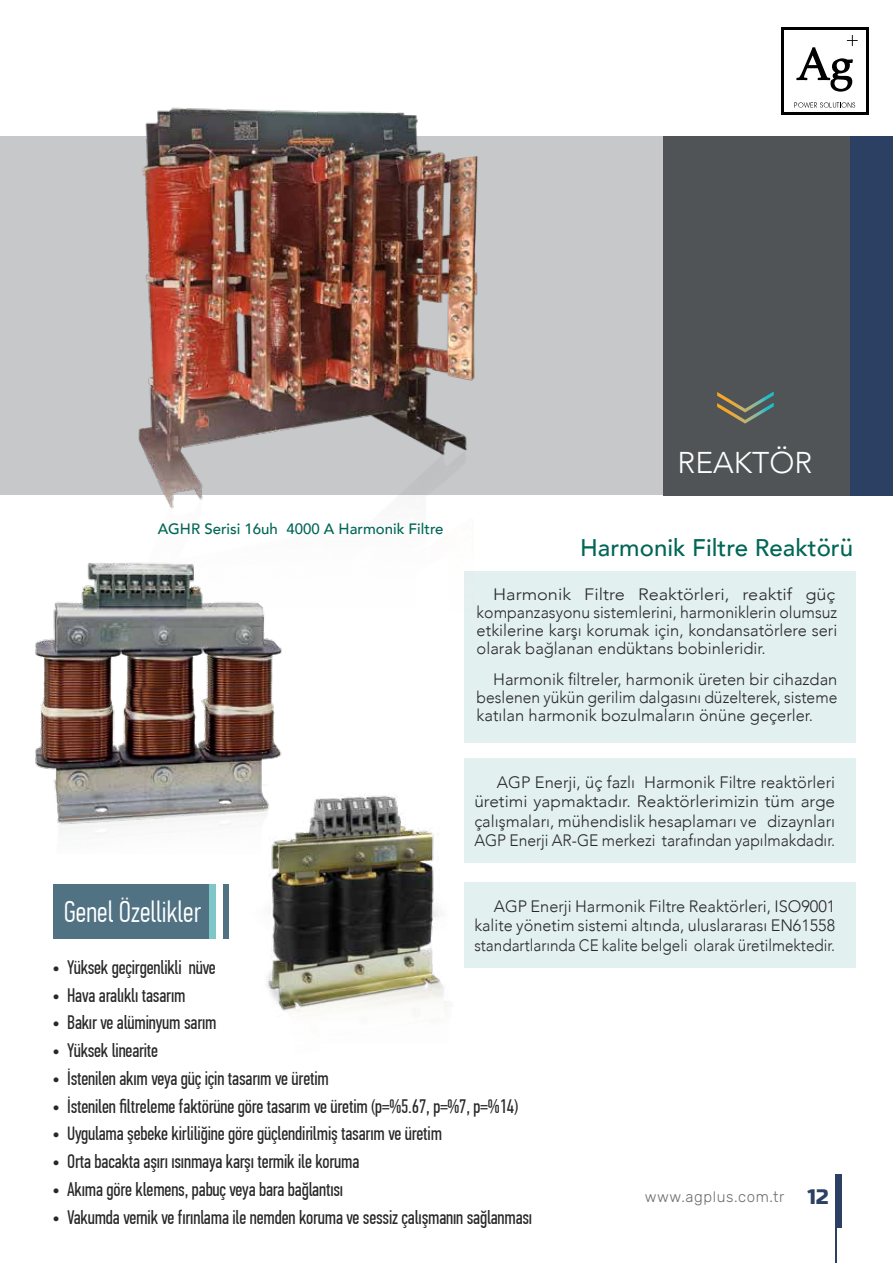
<style>
.page{position:relative;width:893px;height:1263px;background:#fff}
.page>*{position:absolute;margin:0;border:0;box-sizing:border-box;transform-origin:0 0}
.t1{font:300 30px "PF Din Text Comp Pro";color:#fff}
.t2{font:300 30px "Avenir";color:#fff}
.t3{font:500 24px "Avenir";color:#065}
.t4{font:19.5px "PF Din Text Comp Pro";letter-spacing:-.01em;color:#292829}
.t5{font:300 16.5px/19.5px "Avenir";color:#292829;text-align:justify}
.t6{font:300 16.5px/18px "Avenir";color:#292829;scale:1.1 1}
.t7{font:500 15px "Avenir";color:#065}
.t8{font:300 15px "Rubik";letter-spacing:.04em;color:#6d6e71}
.s1{font-family:"Russo One";font-weight:400;font-size:21px;color:#2c4064}
</style>
<div class="page">
<svg style="left:781px;top:27px;width:87px;height:87px"></svg>
<div style="left:784px;top:30px;width:81px;height:81px;background:#fff"></div>
<svg style="left:794px;top:102px;width:61px;height:6px"></svg>
<svg style="left:796px;top:35px;width:62px;height:57px"></svg>
<img style="left:225px;top:794px;width:246px;height:218px">
<hr style="left:836px;top:1207px;width:1px;height:56px;background:#2c4064">
<div style="left:836px;top:1174px;width:6px;height:54px;background:#2c4064"></div>
<div style="left:0;top:136px;width:663px;height:359px;background:#c7c8ca"></div>
<div style="left:663px;top:136px;width:230px;height:359px;background:#515457"></div>
<div style="left:850px;top:136px;width:43px;height:359px;background:#2c4064"></div>
<svg style="left:717px;top:391px;width:57px;height:32px"></svg>
<div style="left:464px;top:571px;width:391px;height:171px;background:#e3f0f0"></div>
<div style="left:464px;top:758px;width:391px;height:104px;background:#e3f0f0"></div>
<div style="left:464px;top:882px;width:391px;height:86px;background:#e3f0f0"></div>
<img style="left:138px;top:107px;width:340px;height:402px">
<img style="left:35px;top:562px;width:256px;height:292px">
<div style="left:53px;top:884px;width:176px;height:54px;background:#507282"></div>
<div style="left:209px;top:884px;width:7px;height:54px;background:#7fc6c8"></div>
<div style="left:216px;top:884px;width:7px;height:54px;background:#fff"></div>
<p class="t7" style="left:158px;top:516px;width:287px">AGHR Serisi 16uh 4000 A Harmonik Filtre</p>
<h1 class="t2" style="left:678px;top:444px;width:136px">REAKTÖR</h1>
<h2 class="t3" style="left:580px;top:527px;width:274px">Harmonik Filtre Reaktörü</h2>
<p class="t6" style="left:477px;top:586px;width:329px;text-indent:16px">Harmonik Filtre Reaktörleri, reaktif güç kompanzasyonu sistemlerini, harmoniklerin olumsuz etkilerine karşı korumak için, kondansatörlere seri olarak bağlanan endüktans bobinleridir.</p>
<p class="t5" style="left:477px;top:670px;width:362px;line-height:18px;text-indent:16px">Harmonik filtreler, harmonik üreten bir cihazdan beslenen yükün gerilim dalgasını düzelterek, sisteme katılan harmonik bozulmaların önüne geçerler.</p>
<p class="t5" style="left:474px;top:772px;width:362px;text-indent:23px">AGP Enerji, üç fazlı Harmonik Filtre reaktörleri üretimi yapmaktadır. Reaktörlerimizin tüm arge çalışmaları, mühendislik hesaplamarı ve dizaynları AGP Enerji AR-GE merkezi tarafından yapılmakdadır.</p>
<h1 class="t1" style="left:64px;top:894px;width:139px">Genel Özellikler</h1>
<p class="t4" style="left:52px;top:956px;width:165px">• Yüksek geçirgenlikli nüve</p>
<p class="t4" style="left:52px;top:984px;width:135px">• Hava aralıklı tasarım</p>
<p class="t4" style="left:52px;top:1012px;width:166px">• Bakır ve alüminyum sarım</p>
<p class="t4" style="left:52px;top:1039px;width:107px">• Yüksek linearite</p>
<p class="t4" style="left:52px;top:1067px;width:278px">• İstenilen akım veya güç için tasarım ve üretim</p>
<p class="t4" style="left:52px;top:1095px;width:467px">• İstenilen filtreleme faktörüne göre tasarım ve üretim (p=%5.67, p=%7, p=%14)</p>
<p class="t4" style="left:52px;top:1123px;width:392px">• Uygulama şebeke kirliliğine göre güçlendirilmiş tasarım ve üretim</p>
<p class="t4" style="left:52px;top:1150px;width:309px">• Orta bacakta aşırı ısınmaya karşı termik ile koruma</p>
<p class="t4" style="left:52px;top:1178px;width:293px">• Akıma göre klemens, pabuç veya bara bağlantısı</p>
<p class="t4" style="left:52px;top:1206px;width:482px">• Vakumda vernik ve fırınlama ile nemden koruma ve sessiz çalışmanın sağlanması</p>
<p class="t5" style="left:474px;top:896px;width:363px;text-indent:19px">AGP Enerji Harmonik Filtre Reaktörleri, ISO9001 kalite yönetim sistemi altında, uluslararası EN61558 standartlarında CE kalite belgeli olarak üretilmektedir.</p>
<p class="t8" style="left:645px;top:1186px;width:185px">www.agplus.com.tr <span class="s1">12</span></p>
</div>
